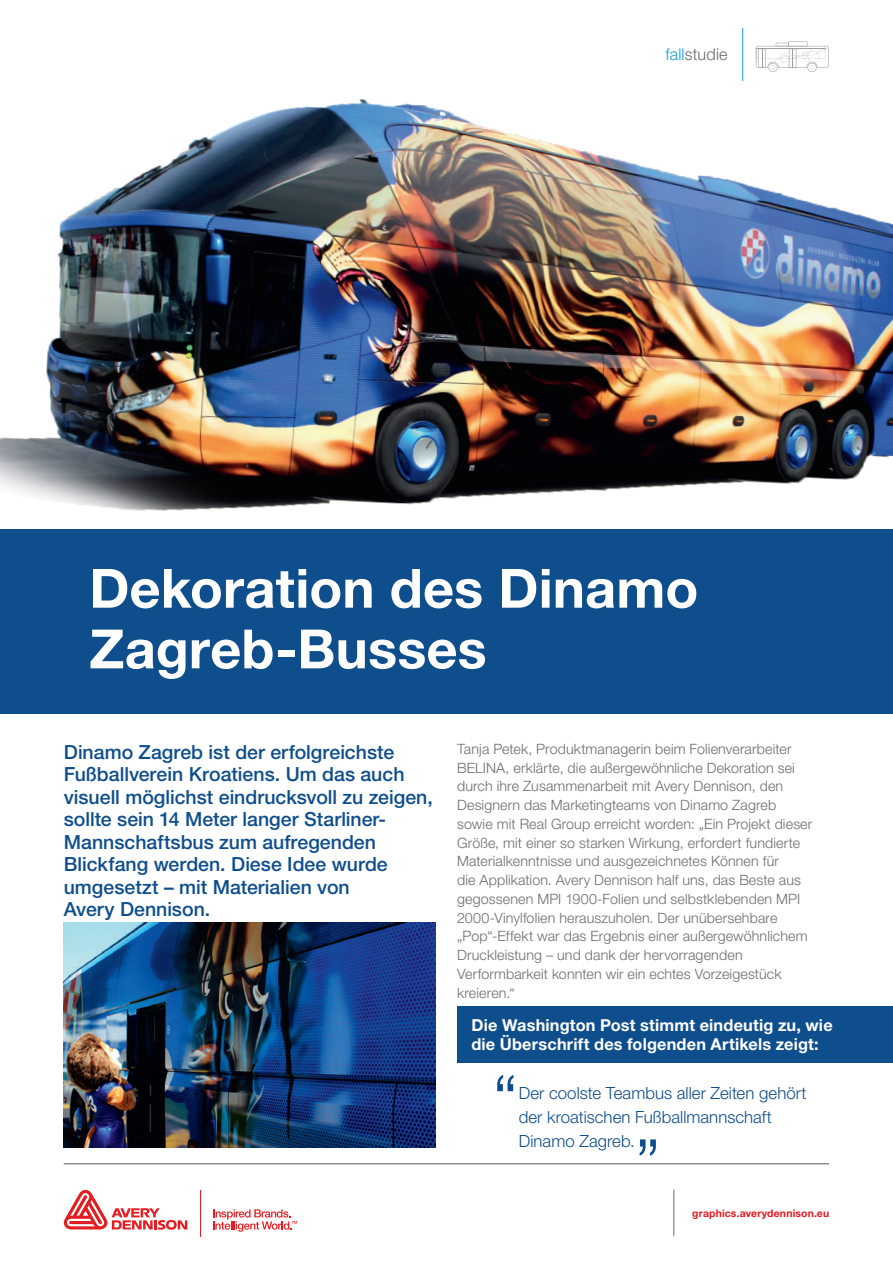
<style>
.page{position:relative;width:893px;height:1263px;background:#fff}
.page>*{position:absolute;margin:0;border:0;box-sizing:border-box;transform-origin:0 0}
.t1{font:700 54.15px/60.6px "Helvetica Neue LT Std";color:#fff}
.t2{font:500 19.5px/22.5px "Helvetica Neue LT Std";color:#0f4e8c}
.t3{font:300 16.8px/24px "Helvetica Neue LT Std";color:#0f4e8c}
.t4{font:700 16.5px/19.5px "Helvetica Neue LT Std";letter-spacing:.01em;color:#fff}
.t5{font:300 16.35px "Helvetica Neue LT Std";letter-spacing:.01em;color:#6c6d70}
.t6{font:300 14.25px/18.8px "Helvetica Neue LT Std";letter-spacing:.01em;color:#6c6d70}
.t7{font:700 10.5px "Helvetica Neue LT Std";letter-spacing:.015em;color:#e21a21}
.s1{color:#13a3dd}
</style>
<div class="page">
<hr style="left:64px;top:1163px;width:765px;height:1px;background:#57585a">
<hr style="left:674px;top:1189px;width:1px;height:47px;background:#6c6d70">
<svg style="left:64px;top:1190px;width:123px;height:40px"></svg>
<hr style="left:201px;top:1190px;width:1px;height:46px;background:#e31e22">
<svg style="left:213px;top:1209px;width:84px;height:23px"></svg>
<hr style="left:742px;top:28px;width:1px;height:53px;background:#13a3dd">
<svg style="left:756px;top:41px;width:73px;height:14px"></svg>
<div style="left:457px;top:1006px;width:436px;height:56px;background:#0f4e8c"></div>
<img style="left:0;top:55px;width:893px;height:456px">
<div style="left:0;top:529px;width:893px;height:184px;background:#0f4e8c"></div>
<svg style="left:497px;top:1075px;width:16px;height:16px"></svg>
<svg style="left:640px;top:1139px;width:16px;height:17px"></svg>
<img style="left:64px;top:923px;width:372px;height:225px">
<p class="t5" style="left:665px;top:44px;width:64px"><span class="s1">fall</span>studie</p>
<h1 class="t1" style="left:89px;top:557px;width:611px">Dekoration des Dinamo<br>Zagreb-Busses</h1>
<p class="t2" style="left:64px;top:740px;width:370px">Dinamo Zagreb ist der erfolgreichste Fußballverein Kroatiens. Um das auch visuell möglichst eindrucksvoll zu zeigen, sollte sein 14 Meter langer Starliner-Mannschaftsbus zum aufregenden Blickfang werden. Diese Idee wurde umgesetzt – mit Materialien von<br>Avery Dennison.</p>
<p class="t6" style="left:457px;top:739px;width:357px">Tanja Petek, Produktmanagerin beim Folienverarbeiter BELINA, erklärte, die außergewöhnliche Dekoration sei durch ihre Zusammenarbeit mit Avery Dennison, den Designern das Marketingteams von Dinamo Zagreb sowie mit Real Group erreicht worden: „Ein Projekt dieser Größe, mit einer so starken Wirkung, erfordert fundierte Materialkenntnisse und ausgezeichnetes Können für<br>die Applikation. Avery Dennison half uns, das Beste aus gegossenen MPI 1900-Folien und selbstklebenden MPI 2000-Vinylfolien herauszuholen. Der unübersehbare „Pop“-Effekt war das Ergebnis einer außergewöhnlichem Druckleistung – und dank der hervorragenden Verformbarkeit konnten wir ein echtes Vorzeigestück kreieren.“</p>
<p class="t4" style="left:471px;top:1015px;width:363px">Die Washington Post stimmt eindeutig zu, wie die Überschrift des folgenden Artikels zeigt:</p>
<p class="t3" style="left:519px;top:1080px;width:289px">Der coolste Teambus aller Zeiten gehört der kroatischen Fußballmannschaft<br>Dinamo Zagreb.</p>
<p class="t7" style="left:692px;top:1207px;width:138px">graphics.averydennison.eu</p>
</div>
